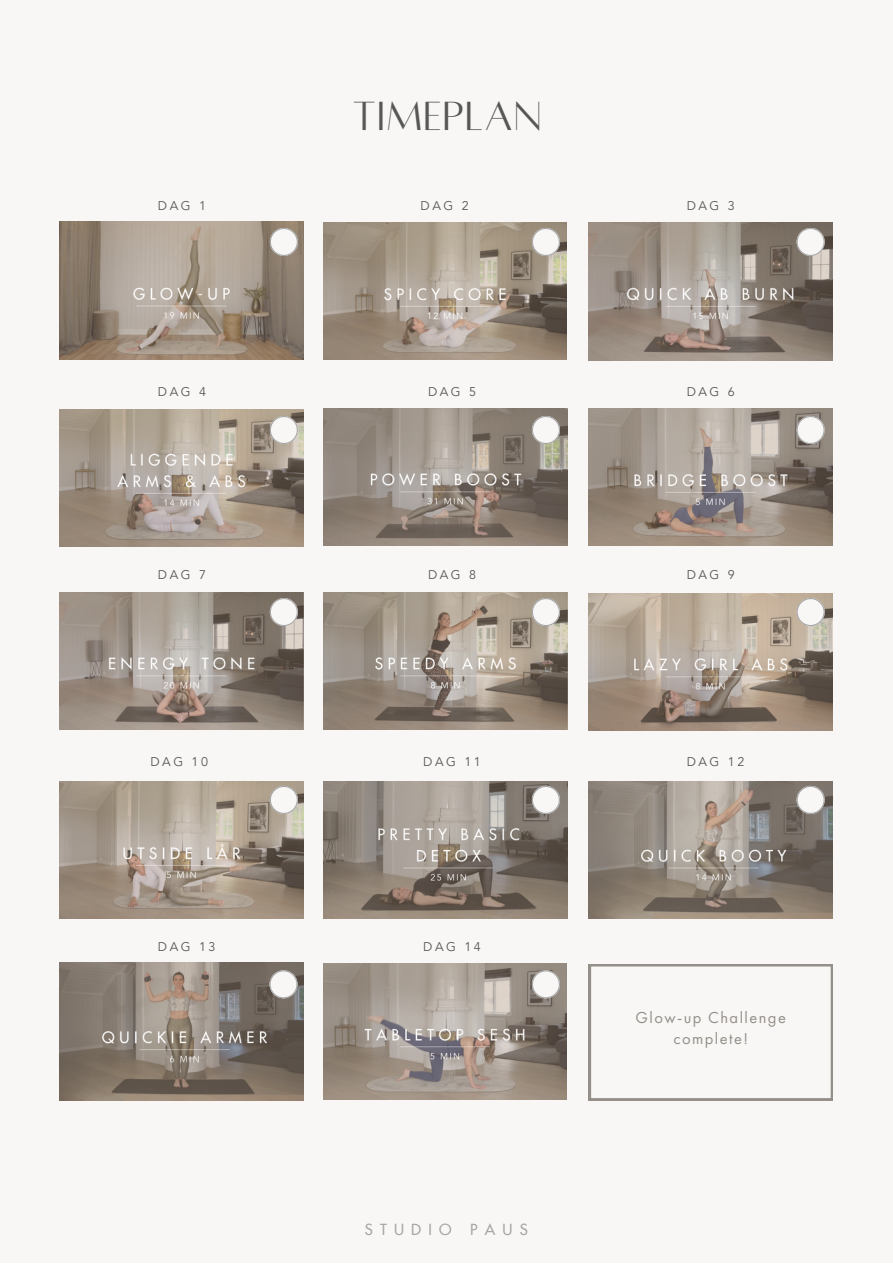
<style>
.page{position:relative;width:893px;height:1264px;background:#fff}
.page>*{position:absolute;margin:0;border:0;box-sizing:border-box;transform-origin:0 0}
.t1{font:45px "Alta regular";letter-spacing:.02em;color:#575757}
.t2{font:16.5px "Futura PT";letter-spacing:.085em;color:#948f88}
.t3{font:500 15px "Futura";letter-spacing:.48em;color:#a6a6a6}
.t4{font:12.45px "Avenir";letter-spacing:.2em;color:#575757}
</style>
<div class="page">
<div style="left:0;top:0;width:892px;height:1262px;background:#f8f7f6"></div>
<svg style="left:589px;top:964px;width:243px;height:136px"></svg>
<img style="left:324px;top:781px;width:244px;height:137px">
<img style="left:588px;top:781px;width:244px;height:137px">
<img style="left:60px;top:962px;width:244px;height:138px">
<img style="left:324px;top:409px;width:244px;height:137px">
<img style="left:588px;top:223px;width:244px;height:137px">
<img style="left:60px;top:592px;width:244px;height:137px">
<img style="left:324px;top:592px;width:244px;height:137px">
<img style="left:588px;top:593px;width:244px;height:137px">
<img style="left:60px;top:222px;width:244px;height:137px">
<svg style="left:270px;top:228px;width:28px;height:28px"></svg>
<img style="left:324px;top:223px;width:243px;height:136px">
<svg style="left:532px;top:228px;width:28px;height:28px"></svg>
<svg style="left:796px;top:228px;width:28px;height:28px"></svg>
<img style="left:60px;top:409px;width:244px;height:137px">
<svg style="left:270px;top:416px;width:28px;height:28px"></svg>
<svg style="left:532px;top:416px;width:28px;height:28px"></svg>
<img style="left:588px;top:409px;width:244px;height:137px">
<svg style="left:796px;top:416px;width:28px;height:28px"></svg>
<svg style="left:270px;top:598px;width:28px;height:28px"></svg>
<svg style="left:532px;top:598px;width:28px;height:28px"></svg>
<svg style="left:796px;top:598px;width:28px;height:28px"></svg>
<img style="left:60px;top:781px;width:244px;height:137px">
<svg style="left:270px;top:785px;width:28px;height:29px"></svg>
<svg style="left:269px;top:970px;width:28px;height:28px"></svg>
<svg style="left:532px;top:785px;width:28px;height:29px"></svg>
<svg style="left:796px;top:785px;width:28px;height:29px"></svg>
<img style="left:324px;top:963px;width:243px;height:136px">
<svg style="left:532px;top:970px;width:28px;height:28px"></svg>
<p class="t1" style="left:352px;top:94px;width:190px">TIMEPLAN</p>
<p class="t4" style="left:158px;top:197px;width:50px">DAG 1</p>
<p class="t4" style="left:420px;top:197px;width:50px">DAG 2</p>
<p class="t4" style="left:686px;top:197px;width:50px">DAG 3</p>
<p class="t4" style="left:158px;top:383px;width:50px">DAG 4</p>
<p class="t4" style="left:428px;top:383px;width:50px">DAG 5</p>
<p class="t4" style="left:686px;top:383px;width:50px">DAG 6</p>
<p class="t4" style="left:158px;top:566px;width:50px">DAG 7</p>
<p class="t4" style="left:428px;top:566px;width:50px">DAG 8</p>
<p class="t4" style="left:686px;top:566px;width:50px">DAG 9</p>
<p class="t4" style="left:150px;top:752px;width:59px">DAG 10</p>
<p class="t4" style="left:423px;top:752px;width:59px">DAG 11</p>
<p class="t4" style="left:686px;top:752px;width:59px">DAG 12</p>
<p class="t4" style="left:158px;top:937px;width:59px">DAG 13</p>
<p class="t4" style="left:423px;top:937px;width:59px">DAG 14</p>
<p class="t3" style="left:365px;top:1222px;width:165px">STUDIO PAUS</p>
<p class="t2" style="left:635px;top:1006px;width:152px">Glow-up Challenge</p>
<p class="t2" style="left:673px;top:1028px;width:76px">complete!</p>
</div>
